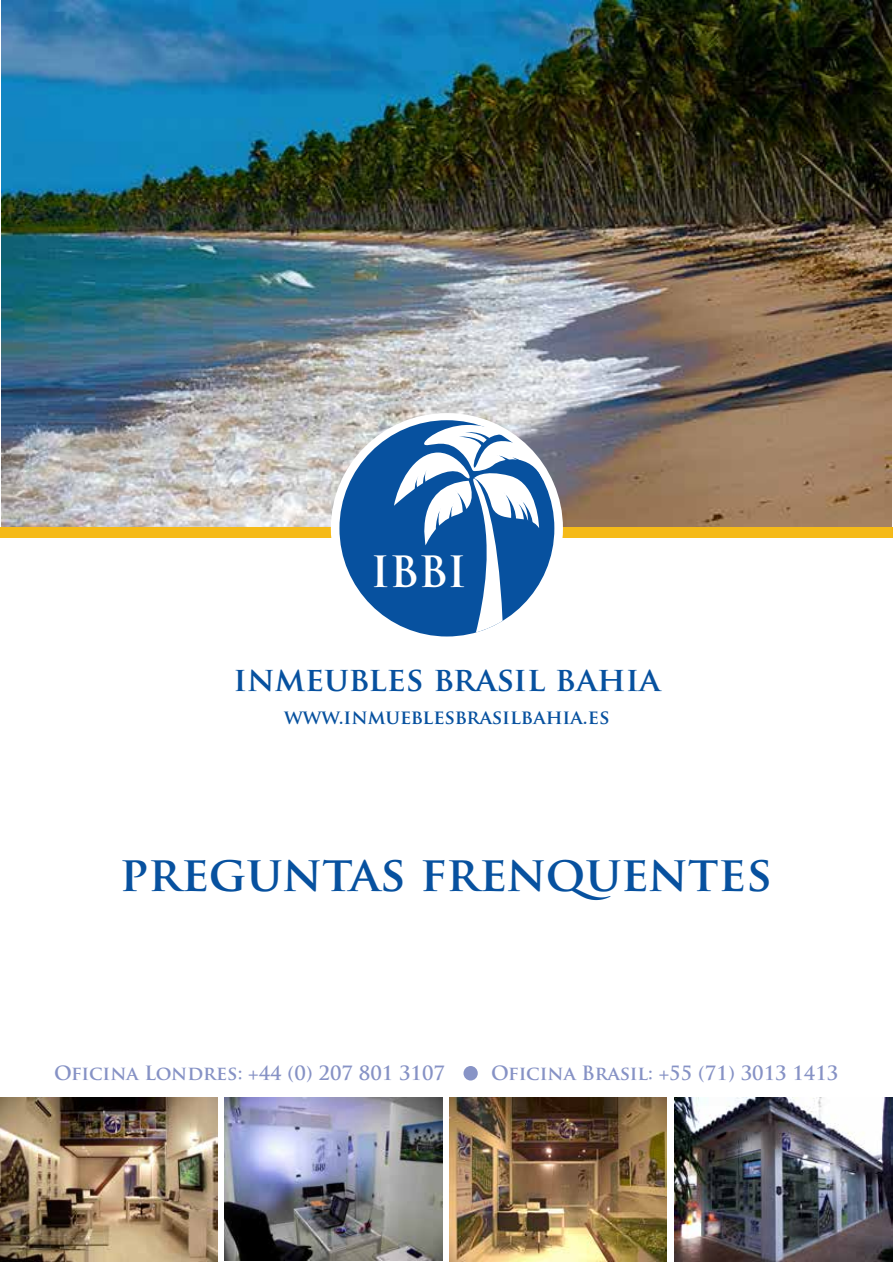
<style>
.page{position:relative;width:893px;height:1263px;background:#fff}
.page>*{position:absolute;margin:0;border:0;box-sizing:border-box;transform-origin:0 0}
.t1{font:700 48px "Trajan Pro";color:#07519f}
.t2{font:700 42px "Trajan Pro";color:#fff}
.t3{font:700 33px "Trajan Pro";color:#07519f}
.t4{font:700 19.5px "Trajan Pro";color:#07519f}
.t5{font:700 19.2px "Trajan Pro";color:#8692c5}
</style>
<div class="page">
<img style="left:1px;top:0;width:891px;height:527px">
<div style="left:0;top:527px;width:892px;height:11px;background:#f5ba18"></div>
<div style="left:331px;top:413px;width:232px;height:231px;background:#fff;border-radius:50%"></div>
<div style="left:339px;top:420px;width:215px;height:216px;background:#07519f;border-radius:50%"></div>
<svg style="left:394px;top:424px;width:149px;height:208px"></svg>
<img style="left:0;top:1098px;width:217px;height:163px">
<img style="left:225px;top:1098px;width:217px;height:163px">
<img style="left:675px;top:1097px;width:218px;height:164px">
<img style="left:450px;top:1097px;width:217px;height:164px">
<div style="left:463px;top:1066px;width:15px;height:14px;background:#8894c6;border-radius:50%"></div>
<h2 class="t2" style="left:371px;top:546px;width:97px">IBBI</h2>
<h3 class="t3" style="left:234px;top:658px;width:428px">inmeubles brasil bahia</h3>
<p class="t4" style="left:284px;top:705px;width:327px">www.inmueblesbrasilbahia.es</p>
<h1 class="t1" style="left:120px;top:844px;width:654px">preguntas frenquentes</h1>
<p class="t5" style="left:54px;top:1061px;width:393px">Oficina Londres: +44 (0) 207 801 3107</p>
<p class="t5" style="left:491px;top:1061px;width:349px">Oficina Brasil: +55 (71) 3013 1413</p>
</div>
